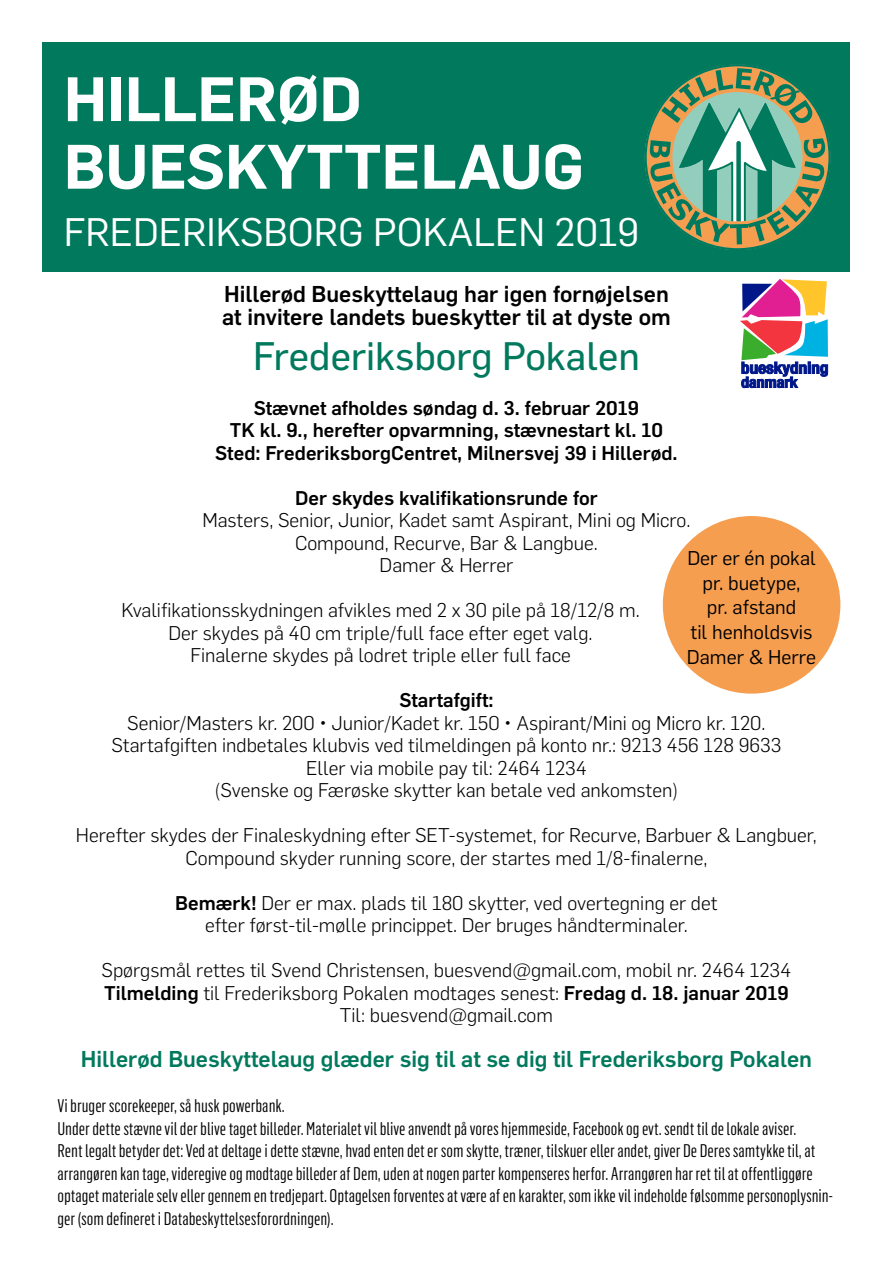
<style>
.page{position:relative;width:893px;height:1263px;background:#fff}
.page>*{position:absolute;margin:0;border:0;box-sizing:border-box;transform-origin:0 0}
.t1{font:600 61.5px/67.5px "Flama";color:#fff}
.t2{font:39px "Flama";color:#fff}
.t3{font:39px "Flama Basic";color:#00795d}
.t4{font:500 22.5px/22.5px "Flama";color:#000}
.t5{font:500 22.5px "Flama";color:#00795d}
.t6{font:19.65px/24.8px "Flama";color:#000;text-align:center}
.t7{font:300 19.5px/22.5px "Flama";color:#000;text-align:center}
.t8{font:500 19.5px/22.5px "Flama";color:#000;text-align:center}
.t9{font:18px/22.5px "Flama Condensed";color:#000}
.s1{font-weight:500}
</style>
<div class="page">
<div style="left:43px;top:43px;width:807px;height:229px;background:#00795d"></div>
<svg style="left:644px;top:64px;width:187px;height:186px"></svg>
<div style="left:663px;top:516px;width:177px;height:178px;background:#f59e50;border-radius:50%"></div>
<svg style="left:740px;top:279px;width:88px;height:109px"></svg>
<h1 class="t1" style="left:64px;top:61px;width:521px">HILLERØD<br>BUESKYTTELAUG</h1>
<h2 class="t2" style="left:64px;top:205px;width:577px">FREDERIKSBORG POKALEN 2019</h2>
<p class="t4" style="left:222px;top:281px;width:450px">Hillerød Bueskyttelaug har igen fornøjelsen at invitere landets bueskytter til at dyste om</p>
<h2 class="t3" style="left:253px;top:328px;width:388px">Frederiksborg Pokalen</h2>
<p class="t8" style="left:215px;top:395px;width:464px">Stævnet afholdes søndag d. 3. februar 2019<br>TK kl. 9., herefter opvarmning, stævnestart kl. 10<br>Sted: FrederiksborgCentret, Milnersvej 39 i Hillerød.</p>
<p class="t8" style="left:295px;top:485px;width:304px">Der skydes kvalifikationsrunde for</p>
<p class="t7" style="left:202px;top:508px;width:490px">Masters, Senior, Junior, Kadet samt Aspirant, Mini og Micro.<br>Compound, Recurve, Bar &amp; Langbue.<br>Damer &amp; Herrer</p>
<p class="t7" style="left:121px;top:598px;width:520px">Kvalifikationsskydningen afvikles med 2 x 30 pile på 18/12/8 m.<br>Der skydes på 40 cm triple/full face efter eget valg.<br>Finalerne skydes på lodret triple eller full face</p>
<p class="t8" style="left:399px;top:687px;width:96px">Startafgift:</p>
<p class="t7" style="left:112px;top:710px;width:671px">Senior/Masters kr. 200 • Junior/Kadet kr. 150 • Aspirant/Mini og Micro kr. 120.<br>Startafgiften indbetales klubvis ved tilmeldingen på konto nr.: 9213 456 128 9633<br>Eller via mobile pay til: 2464 1234<br>(Svenske og Færøske skytter kan betale ved ankomsten)</p>
<p class="t7" style="left:76px;top:823px;width:742px">Herefter skydes der Finaleskydning efter SET-systemet, for Recurve, Barbuer &amp; Langbuer,<br>Compound skyder running score, der startes med 1/8-finalerne,</p>
<p class="t7" style="left:175px;top:890px;width:544px"><span class="s1">Bemærk!</span> Der er max. plads til 180 skytter, ved overtegning er det efter først-til-mølle princippet. Der bruges håndterminaler.</p>
<p class="t7" style="left:102px;top:958px;width:691px">Spørgsmål rettes til Svend Christensen, buesvend@gmail.com, mobil nr. 2464 1234<br><span class="s1">Tilmelding</span> til Frederiksborg Pokalen modtages senest: <span class="s1">Fredag d. 18. januar 2019<br></span>Til: buesvend@gmail.com</p>
<p class="t5" style="left:81px;top:1043px;width:733px">Hillerød Bueskyttelaug glæder sig til at se dig til Frederiksborg Pokalen</p>
<p class="t9" style="left:57px;top:1094px;width:777px">Vi bruger scorekeeper, så husk powerbank.<br>Under dette stævne vil der blive taget billeder. Materialet vil blive anvendt på vores hjemmeside, Facebook og evt. sendt til de lokale aviser.<br>Rent legalt betyder det: Ved at deltage i dette stævne, hvad enten det er som skytte, træner, tilskuer eller andet, giver De Deres samtykke til, at arrangøren kan tage, videregive og modtage billeder af Dem, uden at nogen parter kompenseres herfor. Arrangøren har ret til at offentliggøre optaget materiale selv eller gennem en tredjepart. Optagelsen forventes at være af en karakter, som ikke vil indeholde følsomme personoplysnin&shy;ger (som defineret i Databeskyttelsesforordningen).</p>
<p class="t6" style="left:687px;top:544px;width:131px">Der er én pokal pr. buetype,<br>pr. afstand<br>til henholdsvis<br>Damer &amp; Herre</p>
</div>
